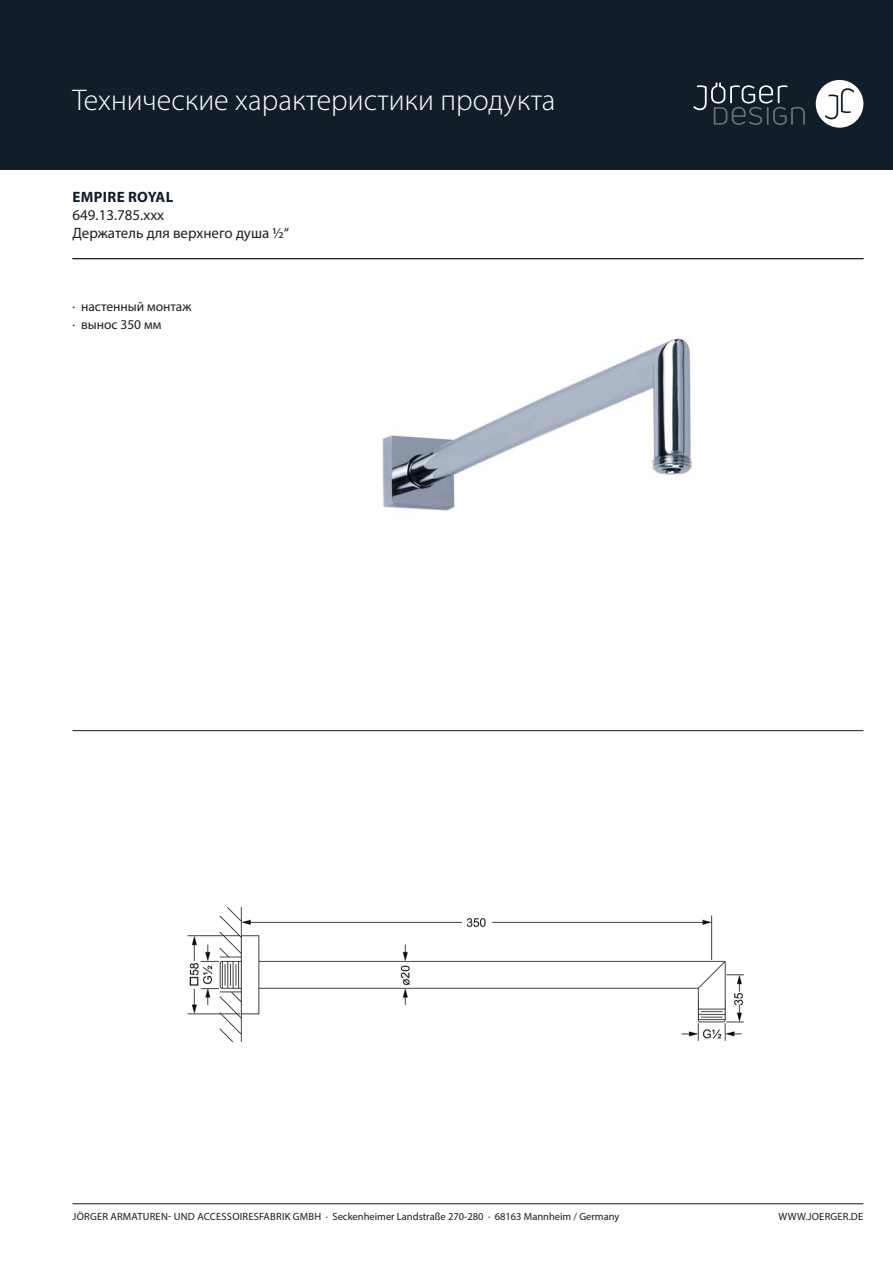
<style>
.page{position:relative;width:893px;height:1263px;background:#fff}
.page>*{position:absolute;margin:0;border:0;box-sizing:border-box;transform-origin:0 0}
.t1{font:300 30px "Myriad Pro";color:#fff}
.t2{font:15px "Myriad Pro";color:#231f20}
.t3{font:700 15px "Myriad Pro";letter-spacing:.02em;color:#111e29}
.t4{font:13.5px/18px "Myriad Pro";color:#231f20}
.t5{font:10.5px "Myriad Pro";letter-spacing:.005em;color:#111e29}
</style>
<div class="page">
<div style="left:0;top:0;width:893px;height:169px;background:#111e29"></div>
<div style="left:816px;top:80px;width:47px;height:48px;background:#fff;border-radius:50%"></div>
<svg style="left:825px;top:88px;width:29px;height:31px"></svg>
<svg style="left:693px;top:83px;width:112px;height:42px"></svg>
<hr style="left:72px;top:1203px;width:791px;height:1px;background:#111e29">
<img style="left:382px;top:338px;width:311px;height:173px">
<hr style="left:72px;top:258px;width:791px;height:1px;background:#111e29">
<hr style="left:72px;top:730px;width:791px;height:1px;background:#111e29">
<img style="left:187px;top:906px;width:557px;height:137px">
<h1 class="t1" style="left:72px;top:89px;width:484px">Технические характеристики продукта</h1>
<h2 class="t3" style="left:73px;top:191px;width:102px">EMPIRE ROYAL</h2>
<h2 class="t2" style="left:72px;top:210px;width:93px">649.13.785.xxx</h2>
<h2 class="t2" style="left:72px;top:227px;width:218px">Держатель для верхнего душа ½“</h2>
<p class="t4" style="left:72px;top:299px;width:120px">· настенный монтаж · вынос 350 мм</p>
<p class="t5" style="left:73px;top:1213px;width:548px">JÖRGER ARMATUREN- UND ACCESSOIRESFABRIK GMBH · Seckenheimer Landstraße 270-280 · 68163 Mannheim / Germany</p>
<p class="t5" style="left:778px;top:1213px;width:86px">WWW.JOERGER.DE</p>
</div>
